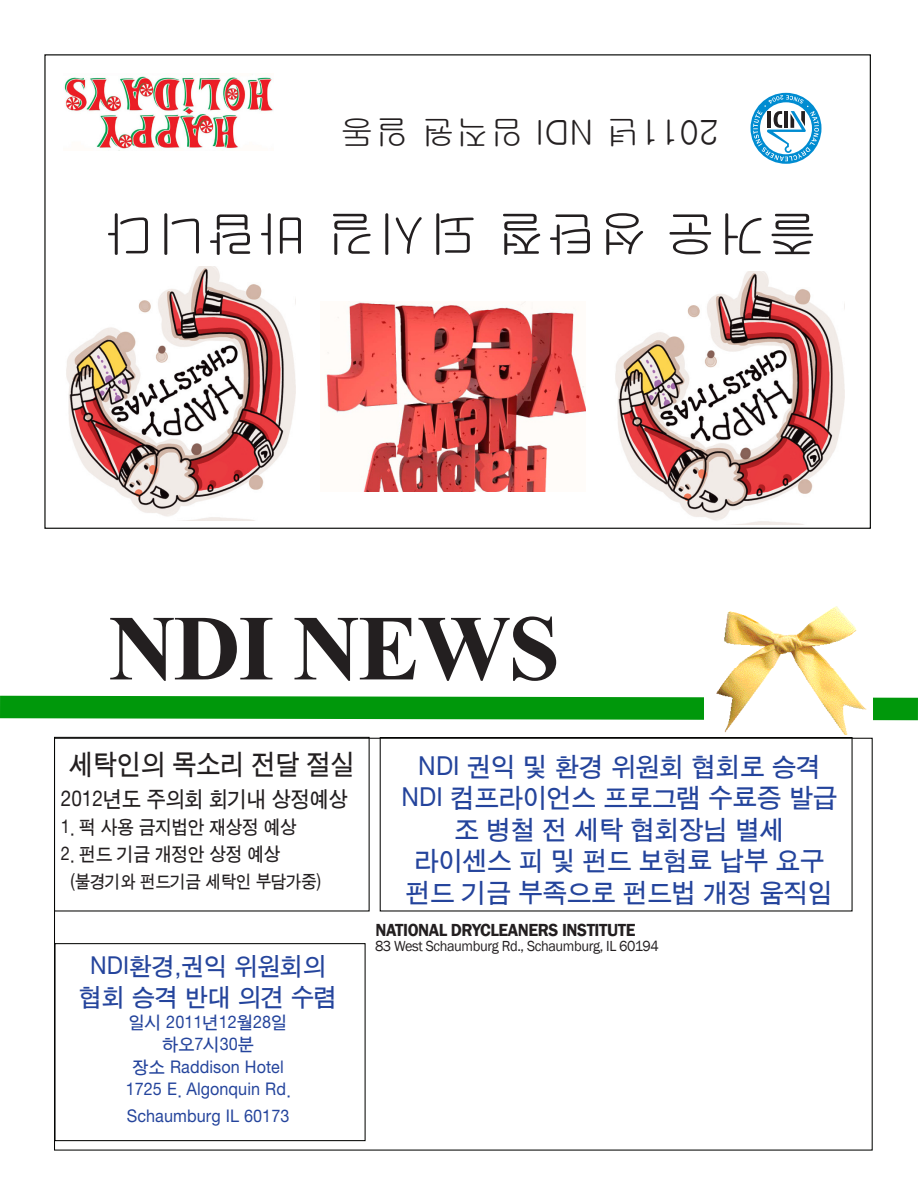
<style>
.page{position:relative;width:918px;height:1188px;background:#fff}
.page>*{position:absolute;margin:0;border:0;box-sizing:border-box;transform-origin:0 0}
.t1{font:700 93px "Times New Roman";letter-spacing:-.025em;color:#231f20}
.t2{font:51px "Gulim";color:#231f20}
.t3{font:34.5px "Gulim";color:#231f20}
.t4{font:28.5px "Sand Tg";color:#231f20;scale:.93 1}
.t5{font:27px "Sand Tg";color:#24449c}
.t6{font:25.5px "Sand Tg";color:#24449c}
.t7{font:22.5px "Sand Tg";color:#231f20;scale:.93 1}
.t8{font:19.5px "Sand Tg";color:#231f20;scale:.93 1}
.t9{font:18px "Sand Tg";color:#24449c}
.t10{font:600 18px "Franklin Gothic";letter-spacing:-.025em;color:#231f20;scale:.95 1}
.t11{font:18px "Sand Tg";color:#231f20;scale:.94 1}
.t12{font:15px "Franklin Gothic";letter-spacing:-.025em;color:#231f20;scale:.95 1}
.s1{font-size:19.5px}
</style>
<div class="page">
<svg style="left:0;top:695px;width:918px;height:26px;background:#22a62c"></svg>
<img style="left:704px;top:606px;width:168px;height:128px">
<img style="left:615px;top:271px;width:230px;height:254px">
<div style="left:751px;top:93px;width:70px;height:71px;background:#008cd1;border-radius:50%"></div>
<svg style="left:753px;top:95px;width:66px;height:66px"></svg>
<img style="left:66px;top:267px;width:230px;height:253px">
<div style="left:380px;top:737px;width:473px;height:175px;border:1px solid #040503"></div>
<div style="left:54px;top:737px;width:316px;height:175px;border:1px solid #040503"></div>
<div style="left:54px;top:943px;width:312px;height:198px;border:1px solid #040503"></div>
<img style="left:326px;top:302px;width:260px;height:190px">
<img style="left:64px;top:76px;width:209px;height:75px">
<p class="t3" style="left:719px;top:150px;width:381px;rotate:-180deg">2011년 NDI 임직원 일동</p>
<p class="t2" style="left:818px;top:260px;width:715px;rotate:-180deg">즐거운 성탄절 되시길 바랍니다</p>
<p class="t1" style="left:109px;top:584px;width:453px">NDI NEWS</p>
<p class="t4" style="left:69px;top:751px;width:309px">세탁인의 목소리 전달 절실</p>
<p class="t7" style="left:61px;top:788px;width:310px">2012년도 주의회 회기내 상정예상</p>
<p class="t8" style="left:61px;top:818px;width:256px">1. 퍽 사용 금지법안 재상정 예상</p>
<p class="t8" style="left:61px;top:845px;width:238px">2. 펀드 기금 개정안 상정 예상</p>
<p class="t11" style="left:71px;top:873px;width:267px"><span class="s1">(</span>불경기와 펀드기금 세탁인 부담가중<span class="s1">)</span></p>
<p class="t6" style="left:90px;top:954px;width:238px">NDI환경,권익 위원회의</p>
<p class="t6" style="left:79px;top:985px;width:260px">협회 승격 반대 의견 수렴</p>
<p class="t9" style="left:129px;top:1014px;width:160px">일시 2011년12월28일</p>
<p class="t9" style="left:162px;top:1036px;width:94px">하오7시30분</p>
<p class="t9" style="left:133px;top:1059px;width:153px">장소 Raddison Hotel</p>
<p class="t9" style="left:126px;top:1081px;width:166px">1725 E. Algonquin Rd.</p>
<p class="t9" style="left:127px;top:1108px;width:164px">Schaumburg IL 60173</p>
<p class="t5" style="left:418px;top:754px;width:404px">NDI 권익 및 환경 위원회 협회로 승격</p>
<p class="t5" style="left:402px;top:785px;width:438px">NDI 컴프라이언스 프로그램 수료증 발급</p>
<p class="t5" style="left:455px;top:817px;width:331px">조 병철 전 세탁 협회장님 별세</p>
<p class="t5" style="left:415px;top:848px;width:411px">라이센스 피 및 펀드 보험료 납부 요구</p>
<p class="t5" style="left:406px;top:880px;width:428px">펀드 기금 부족으로 펀드법 개정 움직임</p>
<p class="t10" style="left:376px;top:919px;width:275px">NATIONAL DRYCLEANERS INSTITUTE</p>
<p class="t12" style="left:375px;top:937px;width:300px">83 West Schaumburg Rd., Schaumburg, IL 60194</p>
</div>
